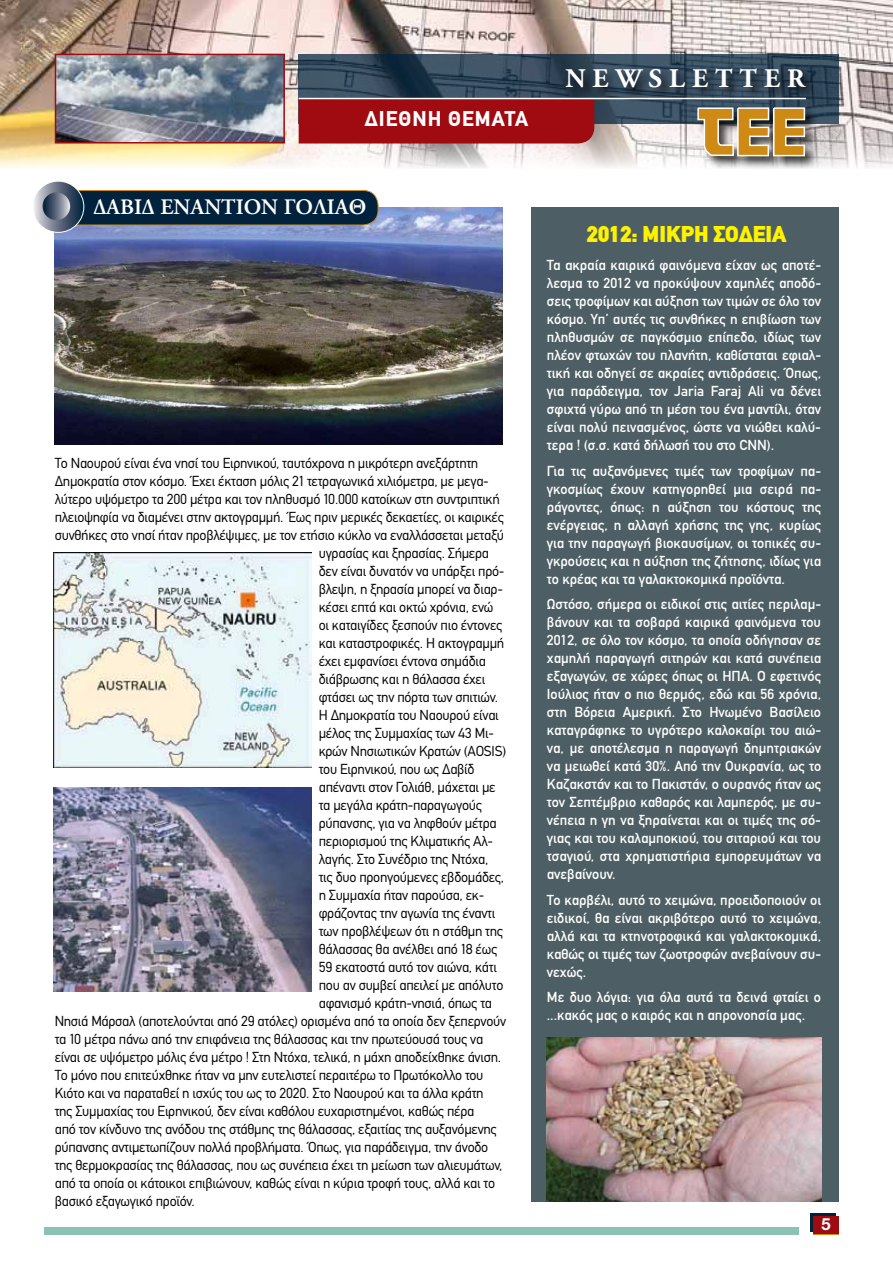
<style>
.page{position:relative;width:893px;height:1263px;background:#fff}
.page>*{position:absolute;margin:0;border:0;box-sizing:border-box;transform-origin:0 0}
.t1{font:700 27px "CF Garamond";letter-spacing:.26em;color:#fff}
.t2{font:900 22.5px "CF Din";color:#fff200}
.t3{font:500 22.2px "CF Garamond";color:#fff}
.t4{font:700 21px "CF Din";letter-spacing:.05em;color:#fff}
.t5{font:700 18px "Helvetica Neue Greek";color:#fff}
.t6{font:14.25px "CF Din";letter-spacing:-.02em;color:#000}
.t7{font:14.25px/18px "CF Din";color:#fff;text-align:justify}
</style>
<div class="page">
<img style="left:55px;top:208px;width:447px;height:236px">
<img style="left:0;top:0;width:893px;height:168px">
<svg style="left:299px;top:54px;width:540px;height:69px;background:#34495c"></svg>
<div style="left:565px;top:67px;width:254px;height:35px;background:#000;opacity:.75"></div>
<div style="left:695px;top:105px;width:53px;height:65px;background:#000;opacity:.75"></div>
<div style="left:735px;top:105px;width:48px;height:65px;background:#000;opacity:.75"></div>
<div style="left:771px;top:105px;width:48px;height:65px;background:#000;opacity:.75"></div>
<svg style="left:696px;top:107px;width:110px;height:50px;background:#bb995d"></svg>
<img style="left:58px;top:57px;width:224px;height:84px">
<div style="left:55px;top:54px;width:230px;height:90px;border:2px solid #9f0b10"></div>
<div style="left:299px;top:99px;width:297px;height:45px;background:#9f0b10"></div>
<hr style="left:299px;top:98px;width:507px;height:1px;background:#fff">
<div style="left:53px;top:1227px;width:746px;height:7px;background:#8cc1b8"></div>
<img style="left:53px;top:787px;width:258px;height:204px">
<div style="left:810px;top:1214px;width:26px;height:18px;background:#00223d"></div>
<div style="left:813px;top:1216px;width:26px;height:18px;background:#9f0b10"></div>
<div style="left:43px;top:190px;width:335px;height:35px;background:#00223d;border-radius:15px"></div>
<div style="left:43px;top:190px;width:335px;height:35px;border:1px solid #ce8a14;border-radius:15px"></div>
<svg style="left:33px;top:181px;width:51px;height:51px"></svg>
<div style="left:32px;top:181px;width:52px;height:52px;border:1px solid #fff;border-radius:50%"></div>
<svg style="left:43px;top:192px;width:27px;height:28px"></svg>
<div style="left:531px;top:207px;width:308px;height:994px;background:#4d5f65"></div>
<img style="left:53px;top:553px;width:258px;height:215px">
<img style="left:547px;top:1037px;width:274px;height:164px">
<h3 class="t4" style="left:365px;top:108px;width:165px">ΔΙΕΘΝΗ ΘΕΜΑΤΑ</h3>
<h1 class="t1" style="left:565px;top:65px;width:241px">NEWSLETTER</h1>
<h3 class="t3" style="left:93px;top:196px;width:274px">ΔΑΒΙΔ ΕΝΑΝΤΙΟΝ ΓΟΛΙΑΘ</h3>
<p class="t6" style="left:55px;top:455px;width:425px">Το Ναουρού είναι ένα νησί του Ειρηνικού, ταυτόχρονα η μικρότερη ανεξάρτητη</p>
<p class="t6" style="left:55px;top:473px;width:436px">Δημοκρατία στον κόσμο. Έχει έκταση μόλις 21 τετραγωνικά χιλιόμετρα, με μεγα-</p>
<p class="t6" style="left:55px;top:491px;width:446px">λύτερο υψόμετρο τα 200 μέτρα και τον πληθυσμό 10.000 κατοίκων στη συντριπτική</p>
<p class="t6" style="left:55px;top:509px;width:451px">πλειοψηφία να διαμένει στην ακτογραμμή. Έως πριν μερικές δεκαετίες, οι καιρικές</p>
<p class="t6" style="left:55px;top:527px;width:451px">συνθήκες στο νησί ήταν προβλέψιμες, με τον ετήσιο κύκλο να εναλλάσσεται μεταξύ</p>
<p class="t6" style="left:319px;top:545px;width:172px">υγρασίας και ξηρασίας. Σήμερα</p>
<p class="t6" style="left:319px;top:563px;width:187px">δεν είναι δυνατόν να υπάρξει πρό-</p>
<p class="t6" style="left:319px;top:581px;width:186px">βλεψη, η ξηρασία μπορεί να διαρ-</p>
<p class="t6" style="left:319px;top:599px;width:176px">κέσει επτά και οκτώ χρόνια, ενώ</p>
<p class="t6" style="left:319px;top:617px;width:185px">οι καταιγίδες ξεσπούν πιο έντονες</p>
<p class="t6" style="left:319px;top:635px;width:187px">και καταστροφικές. Η ακτογραμμή</p>
<p class="t6" style="left:319px;top:653px;width:169px">έχει εμφανίσει έντονα σημάδια</p>
<p class="t6" style="left:319px;top:671px;width:168px">διάβρωσης και η θάλασσα έχει</p>
<p class="t6" style="left:319px;top:689px;width:181px">φτάσει ως την πόρτα των σπιτιών.</p>
<p class="t6" style="left:319px;top:707px;width:182px">Η Δημοκρατία του Ναουρού είναι</p>
<p class="t6" style="left:319px;top:725px;width:177px">μέλος της Συμμαχίας των 43 Μι-</p>
<p class="t6" style="left:319px;top:743px;width:189px">κρών Νησιωτικών Κρατών (AOSIS)</p>
<p class="t6" style="left:319px;top:761px;width:157px">του Ειρηνικού, που ως Δαβίδ</p>
<p class="t6" style="left:319px;top:779px;width:178px">απέναντι στον Γολιάθ, μάχεται με</p>
<p class="t6" style="left:319px;top:797px;width:165px">τα μεγάλα κράτη-παραγωγούς</p>
<p class="t6" style="left:319px;top:815px;width:179px">ρύπανσης, για να ληφθούν μέτρα</p>
<p class="t6" style="left:319px;top:833px;width:176px">περιορισμού της Κλιματικής Αλ-</p>
<p class="t6" style="left:319px;top:851px;width:171px">λαγής. Στο Συνέδριο της Ντόχα,</p>
<p class="t6" style="left:319px;top:869px;width:187px">τις δυο προηγούμενες εβδομάδες,</p>
<p class="t6" style="left:319px;top:887px;width:167px">η Συμμαχία ήταν παρούσα, εκ-</p>
<p class="t6" style="left:319px;top:905px;width:178px">φράζοντας την αγωνία της έναντι</p>
<p class="t6" style="left:319px;top:923px;width:186px">των προβλέψεων ότι η στάθμη της</p>
<p class="t6" style="left:319px;top:941px;width:180px">θάλασσας θα ανέλθει από 18 έως</p>
<p class="t6" style="left:319px;top:959px;width:180px">59 εκατοστά αυτό τον αιώνα, κάτι</p>
<p class="t6" style="left:319px;top:977px;width:186px">που αν συμβεί απειλεί με απόλυτο</p>
<p class="t6" style="left:319px;top:995px;width:175px">αφανισμό κράτη-νησιά, όπως τα</p>
<p class="t6" style="left:55px;top:1013px;width:453px">Νησιά Μάρσαλ (αποτελούνται από 29 ατόλες) ορισμένα από τα οποία δεν ξεπερνούν</p>
<p class="t6" style="left:55px;top:1031px;width:430px">τα 10 μέτρα πάνω από την επιφάνεια της θάλασσας και την πρωτεύουσά τους να</p>
<p class="t6" style="left:55px;top:1049px;width:448px">είναι σε υψόμετρο μόλις ένα μέτρο ! Στη Ντόχα, τελικά, η μάχη αποδείχθηκε άνιση.</p>
<p class="t6" style="left:55px;top:1067px;width:430px">Το μόνο που επιτεύχθηκε ήταν να μην ευτελιστεί περαιτέρω το Πρωτόκολλο του</p>
<p class="t6" style="left:55px;top:1085px;width:430px">Κιότο και να παραταθεί η ισχύς του ως το 2020. Στο Ναουρού και τα άλλα κράτη</p>
<p class="t6" style="left:55px;top:1103px;width:421px">της Συμμαχίας του Ειρηνικού, δεν είναι καθόλου ευχαριστημένοι, καθώς πέρα</p>
<p class="t6" style="left:55px;top:1121px;width:444px">από τον κίνδυνο της ανόδου της στάθμης της θάλασσας, εξαιτίας της αυξανόμενης</p>
<p class="t6" style="left:55px;top:1139px;width:435px">ρύπανσης αντιμετωπίζουν πολλά προβλήματα. Όπως, για παράδειγμα, την άνοδο</p>
<p class="t6" style="left:55px;top:1157px;width:449px">της θερμοκρασίας της θάλασσας, που ως συνέπεια έχει τη μείωση των αλιευμάτων,</p>
<p class="t6" style="left:55px;top:1175px;width:442px">από τα οποία οι κάτοικοι επιβιώνουν, καθώς είναι η κύρια τροφή τους, αλλά και το</p>
<p class="t6" style="left:55px;top:1193px;width:141px">βασικό εξαγωγικό προϊόν.</p>
<h2 class="t2" style="left:587px;top:222px;width:201px">2012: ΜΙΚΡΗ ΣΟΔΕΙΑ</h2>
<p class="t7" style="left:547px;top:256px;width:276px">Τα ακραία καιρικά φαινόμενα είχαν ως αποτέ&shy;λεσμα το 2012 να προκύψουν χαμηλές αποδό&shy;σεις τροφίμων και αύξηση των τιμών σε όλο τον κόσμο. Υπ’ αυτές τις συνθήκες η επιβίωση των πληθυσμών σε παγκόσμιο επίπεδο, ιδίως των πλέον φτωχών του πλανήτη, καθίσταται εφιαλ&shy;τική και οδηγεί σε ακραίες αντιδράσεις. Όπως, για παράδειγμα, τον Jaria Faraj Ali να δένει σφιχτά γύρω από τη μέση του ένα μαντίλι, όταν είναι πολύ πεινασμένος, ώστε να νιώθει καλύ&shy;τερα ! (σ.σ. κατά δήλωσή του στο CNN).</p>
<p class="t7" style="left:547px;top:462px;width:276px">Για τις αυξανόμενες τιμές των τροφίμων πα&shy;γκοσμίως έχουν κατηγορηθεί μια σειρά πα&shy;ράγοντες, όπως: η αύξηση του κόστους της ενέργειας, η αλλαγή χρήσης της γης, κυρίως για την παραγωγή βιοκαυσίμων, οι τοπικές συ&shy;γκρούσεις και η αύξηση της ζήτησης, ιδίως για το κρέας και τα γαλακτοκομικά προϊόντα.</p>
<p class="t7" style="left:547px;top:595px;width:276px">Ωστόσο, σήμερα οι ειδικοί στις αιτίες περιλαμ&shy;βάνουν και τα σοβαρά καιρικά φαινόμενα του 2012, σε όλο τον κόσμο, τα οποία οδήγησαν σε χαμηλή παραγωγή σιτηρών και κατά συνέπεια εξαγωγών, σε χώρες όπως οι ΗΠΑ. Ο εφετινός Ιούλιος ήταν ο πιο θερμός, εδώ και 56 χρόνια, στη Βόρεια Αμερική. Στο Ηνωμένο Βασίλειο καταγράφηκε το υγρότερο καλοκαίρι του αιώ&shy;να, με αποτέλεσμα η παραγωγή δημητριακών να μειωθεί κατά 30%. Από την Ουκρανία, ως το Καζακστάν και το Πακιστάν, ο ουρανός ήταν ως τον Σεπτέμβριο καθαρός και λαμπερός, με συ&shy;νέπεια η γη να ξηραίνεται και οι τιμές της σό&shy;γιας και του καλαμποκιού, του σιταριού και του τσαγιού, στα χρηματιστήρια εμπορευμάτων να ανεβαίνουν.</p>
<p class="t7" style="left:547px;top:891px;width:276px">Το καρβέλι, αυτό το χειμώνα, προειδοποιούν οι ειδικοί, θα είναι ακριβότερο αυτό το χειμώνα, αλλά και τα κτηνοτροφικά και γαλακτοκομικά, καθώς οι τιμές των ζωοτροφών ανεβαίνουν συ&shy;νεχώς.</p>
<p class="t7" style="left:547px;top:988px;width:276px">Με δυο λόγια: για όλα αυτά τα δεινά φταίει ο ...κακός μας ο καιρός και η απρονοησία μας.</p>
<p class="t5" style="left:821px;top:1215px;width:11px">45</p>
</div>
